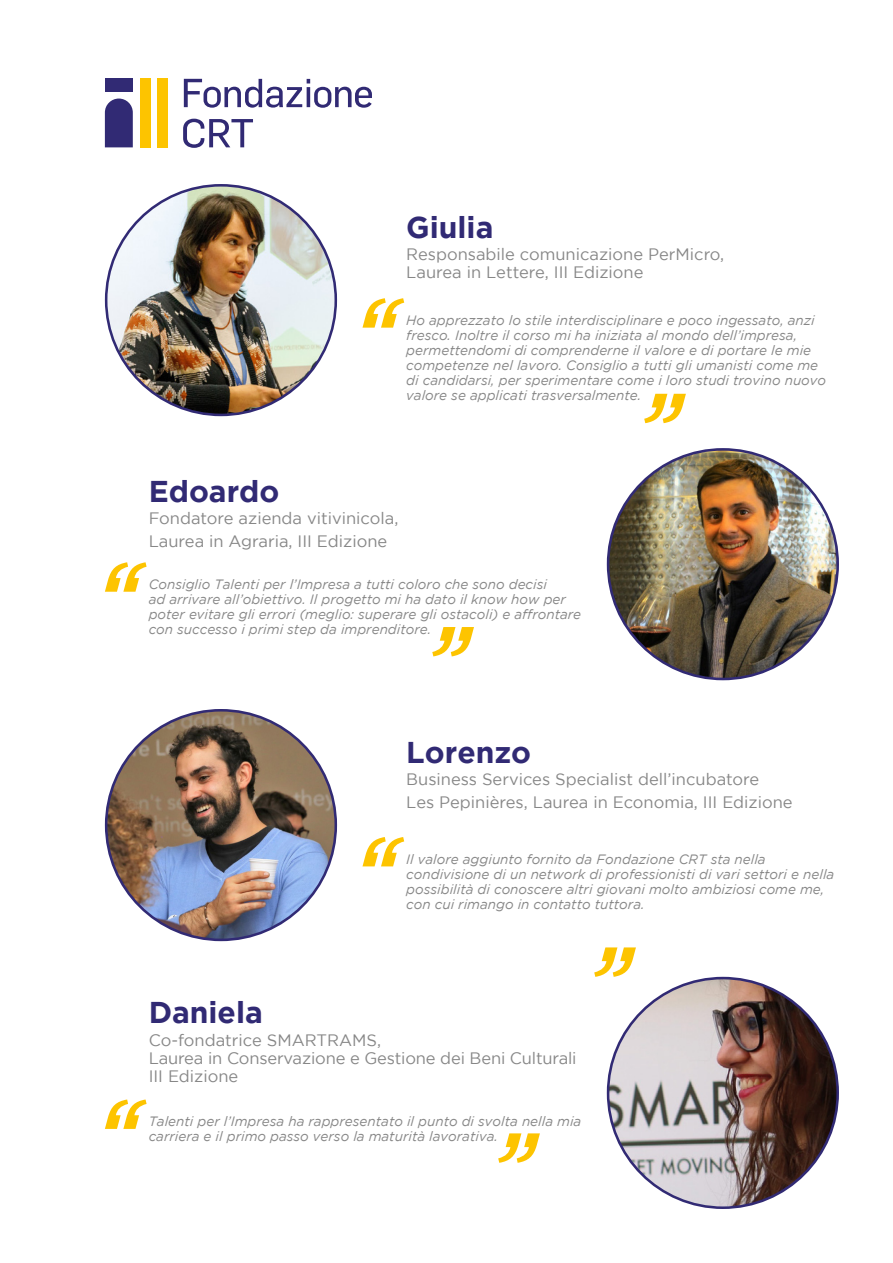
<style>
.page{position:relative;width:893px;height:1263px;background:#fff}
.page>*{position:absolute;margin:0;border:0;box-sizing:border-box;transform-origin:0 0}
.t1{font:700 30px "Gotham";color:#312a74}
.t2{font:16.5px/18px "Gotham";color:#878787}
.t3{font:italic 13.5px/15px "Gotham";color:#878787}
</style>
<div class="page">
<div style="left:140px;top:78px;width:10px;height:69px;background:#fdc400"></div>
<div style="left:157px;top:78px;width:11px;height:69px;background:#fdc400"></div>
<svg style="left:105px;top:99px;width:28px;height:48px"></svg>
<div style="left:105px;top:78px;width:28px;height:14px;background:#312a74"></div>
<svg style="left:184px;top:79px;width:188px;height:29px"></svg>
<svg style="left:183px;top:119px;width:70px;height:29px"></svg>
<svg style="left:644px;top:394px;width:42px;height:29px"></svg>
<svg style="left:594px;top:947px;width:42px;height:30px"></svg>
<svg style="left:432px;top:627px;width:42px;height:29px"></svg>
<svg style="left:498px;top:1133px;width:42px;height:30px"></svg>
<img style="left:106px;top:185px;width:230px;height:230px;border-radius:115px">
<img style="left:106px;top:710px;width:230px;height:230px;border-radius:115px">
<img style="left:608px;top:449px;width:230px;height:230px;border-radius:115px">
<img style="left:608px;top:978px;width:230px;height:230px;border-radius:115px">
<svg style="left:362px;top:298px;width:42px;height:30px"></svg>
<svg style="left:362px;top:837px;width:42px;height:29px"></svg>
<svg style="left:105px;top:562px;width:42px;height:30px"></svg>
<svg style="left:105px;top:1099px;width:42px;height:30px"></svg>
<h1 class="t1" style="left:406px;top:210px;width:89px">Giulia</h1>
<p class="t2" style="left:406px;top:245px;width:320px">Responsabile comunicazione PerMicro,<br>Laurea in Lettere, III Edizione</p>
<p class="t3" style="left:406px;top:313px;width:421px">Ho apprezzato lo stile interdisciplinare e poco ingessato, anzi fresco. Inoltre il corso mi ha iniziata al mondo dell’impresa, permettendomi di comprenderne il valore e di portare le mie competenze nel lavoro. Consiglio a tutti gli umanisti come me di candidarsi, per sperimentare come i loro studi trovino nuovo valore se applicati trasversalmente.</p>
<h1 class="t1" style="left:149px;top:474px;width:132px">Edoardo</h1>
<p class="t2" style="left:149px;top:507px;width:251px;line-height:22.5px">Fondatore azienda vitivinicola,<br>Laurea in Agraria, III Edizione</p>
<p class="t3" style="left:149px;top:577px;width:434px">Consiglio Talenti per l’Impresa a tutti coloro che sono decisi<br>ad arrivare all’obiettivo. Il progetto mi ha dato il know how per poter evitare gli errori (meglio: superare gli ostacoli) e affrontare con successo i primi step da imprenditore.</p>
<h1 class="t1" style="left:406px;top:735px;width:126px">Lorenzo</h1>
<p class="t2" style="left:406px;top:768px;width:388px;line-height:22.5px">Business Services Specialist dell’incubatore<br>Les Pepinières, Laurea in Economia, III Edizione</p>
<p class="t3" style="left:406px;top:851px;width:430px">Il valore aggiunto fornito da Fondazione CRT sta nella condivisione di un network di professionisti di vari settori e nella possibilità di conoscere altri giovani molto ambiziosi come me, con cui rimango in contatto tuttora.</p>
<h1 class="t1" style="left:149px;top:995px;width:116px">Daniela</h1>
<p class="t2" style="left:149px;top:1030px;width:429px">Co-fondatrice SMARTRAMS,<br>Laurea in Conservazione e Gestione dei Beni Culturali<br>III Edizione</p>
<p class="t3" style="left:149px;top:1114px;width:434px">Talenti per l’Impresa ha rappresentato il punto di svolta nella mia carriera e il primo passo verso la maturità lavorativa.</p>
</div>
